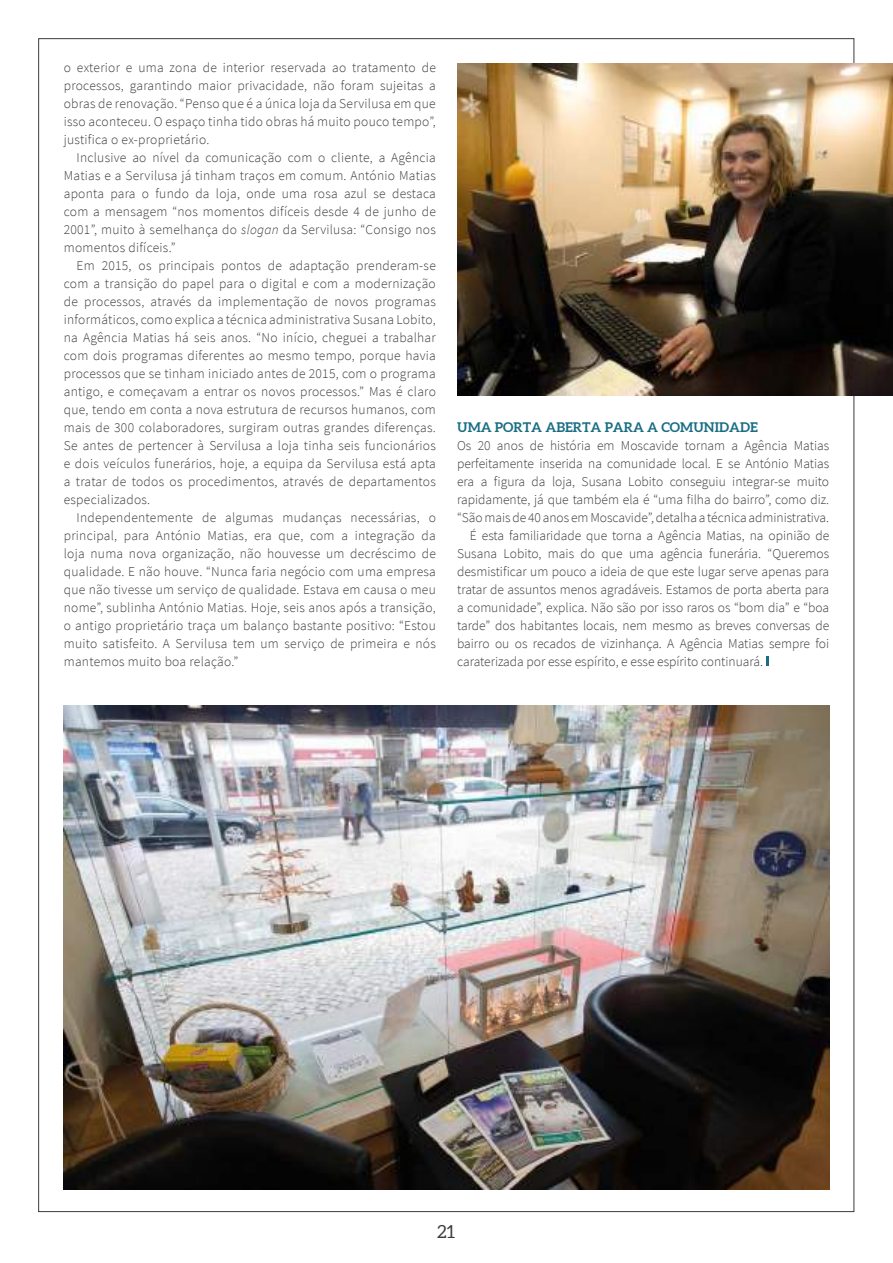
<style>
.page{position:relative;width:893px;height:1263px;background:#fff}
.page>*{position:absolute;margin:0;border:0;box-sizing:border-box;transform-origin:0 0}
.t1{font:18px "Aleo";color:#3c3c3b}
.t2{font:300 13.5px/18px "Source Sans Pro";color:#3c3c3b;text-align:justify}
.t3{font:700 13.5px "Aleo";color:#186d84}
.s1{font-style:italic}
</style>
<div class="page">
<img style="left:64px;top:706px;width:765px;height:484px">
<svg style="left:766px;top:657px;width:2px;height:9px"></svg>
<img style="left:457px;top:64px;width:436px;height:331px">
<p class="t2" style="left:64px;top:59px;width:374px">o exterior e uma zona de interior reservada ao tratamento de processos, garantindo maior privacidade, não foram sujeitas a obras de renovação. “Penso que é a única loja da Servilusa em que isso aconteceu. O espaço tinha tido obras há muito pouco tempo”, justifica o ex-proprietário.</p>
<p class="t2" style="left:64px;top:149px;width:374px;text-indent:13px">Inclusive ao nível da comunicação com o cliente, a Agência Matias e a Servilusa já tinham traços em comum. António Matias aponta para o fundo da loja, onde uma rosa azul se destaca com a mensagem “nos momentos difíceis desde 4 de junho de 2001”, muito à semelhança do <span class="s1">slogan</span> da Servilusa: “Consigo nos momentos difíceis.”</p>
<p class="t2" style="left:64px;top:257px;width:374px;text-indent:13px">Em 2015, os principais pontos de adaptação prenderam-se com a transição do papel para o digital e com a modernização de processos, através da implementação de novos programas informáticos, como explica a técnica administrativa Susana Lobito, na Agência Matias há seis anos. “No início, cheguei a trabalhar com dois programas diferentes ao mesmo tempo, porque havia processos que se tinham iniciado antes de 2015, com o programa antigo, e começavam a entrar os novos processos.” Mas é claro que, tendo em conta a nova estrutura de recursos humanos, com mais de 300 colaboradores, surgiram outras grandes diferenças.<br>Se antes de pertencer à Servilusa a loja tinha seis funcionários e dois veículos funerários, hoje, a equipa da Servilusa está apta a tratar de todos os procedimentos, através de departamentos especializados.</p>
<p class="t2" style="left:64px;top:509px;width:374px;text-indent:13px">Independentemente de algumas mudanças necessárias, o principal, para António Matias, era que, com a integração da loja numa nova organização, não houvesse um decréscimo de qualidade. E não houve. “Nunca faria negócio com uma empresa que não tivesse um serviço de qualidade. Estava em causa o meu nome”, sublinha António Matias. Hoje, seis anos após a transição, o antigo proprietário traça um balanço bastante positivo: “Estou muito satisfeito. A Servilusa tem um serviço de primeira e nós mantemos muito boa relação.”</p>
<p class="t3" style="left:457px;top:419px;width:302px">UMA PORTA ABERTA PARA A COMUNIDADE</p>
<p class="t2" style="left:457px;top:437px;width:374px">Os 20 anos de história em Moscavide tornam a Agência Matias</p>
<p class="t2" style="left:457px;top:455px;width:374px">perfeitamente inserida na comunidade local. E se António Matias</p>
<p class="t2" style="left:457px;top:473px;width:374px">era a figura da loja, Susana Lobito conseguiu integrar-se muito</p>
<p class="t2" style="left:457px;top:491px;width:374px">rapidamente, já que também ela é “uma filha do bairro”, como diz.</p>
<p class="t2" style="left:457px;top:509px;width:373px">“São mais de 40 anos em Moscavide”, detalha a técnica administrativa.</p>
<p class="t2" style="left:470px;top:527px;width:361px">É esta familiaridade que torna a Agência Matias, na opinião de</p>
<p class="t2" style="left:457px;top:545px;width:374px">Susana Lobito, mais do que uma agência funerária. “Queremos</p>
<p class="t2" style="left:457px;top:563px;width:374px">desmistificar um pouco a ideia de que este lugar serve apenas para</p>
<p class="t2" style="left:457px;top:581px;width:374px">tratar de assuntos menos agradáveis. Estamos de porta aberta para</p>
<p class="t2" style="left:457px;top:599px;width:374px">a comunidade”, explica. Não são por isso raros os “bom dia” e “boa</p>
<p class="t2" style="left:457px;top:617px;width:374px">tarde” dos habitantes locais, nem mesmo as breves conversas de</p>
<p class="t2" style="left:457px;top:635px;width:373px">bairro ou os recados de vizinhança. A Agência Matias sempre foi</p>
<p class="t2" style="left:457px;top:653px;width:307px">caraterizada por esse espírito, e esse espírito continuará.</p>
<h1 class="t1" style="left:437px;top:1221px;width:19px">21</h1>
</div>
